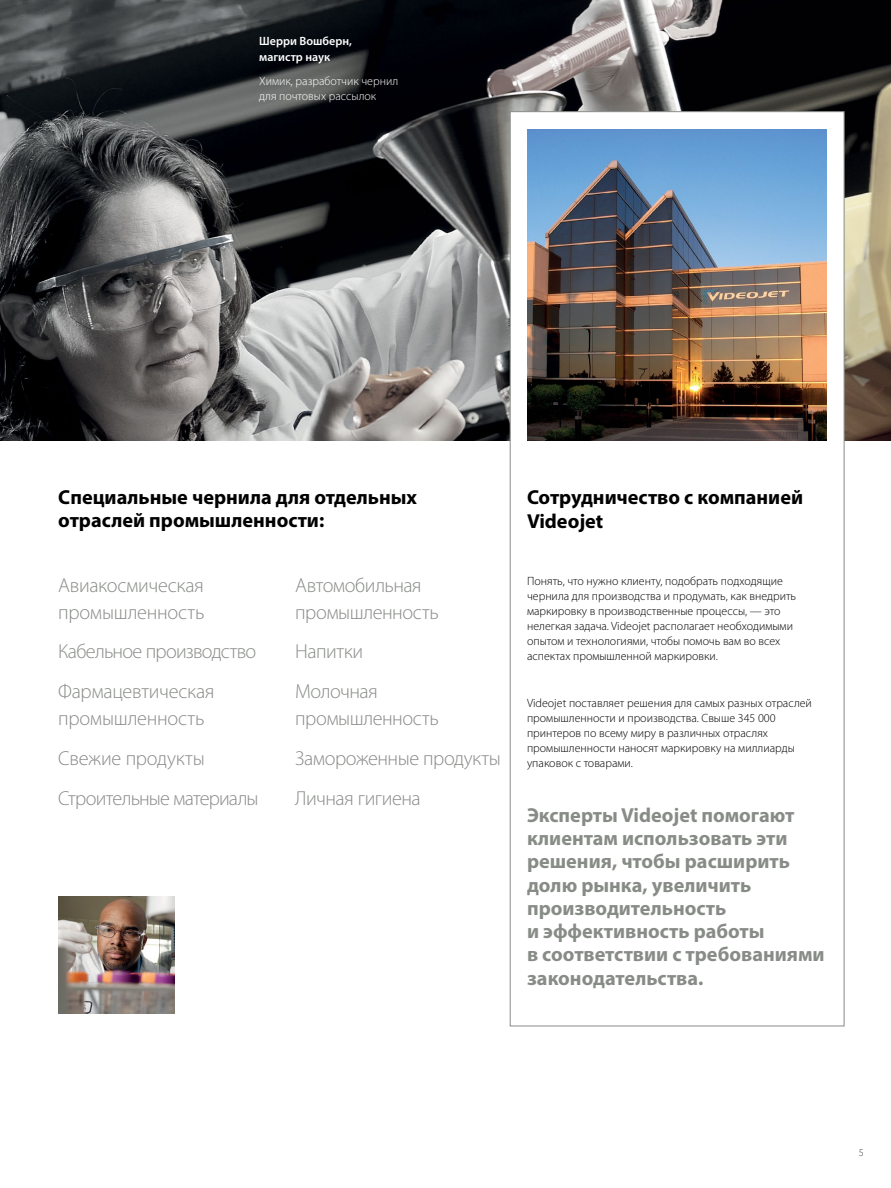
<style>
.page{position:relative;width:891px;height:1188px;background:#fff}
.page>*{position:absolute;margin:0;border:0;box-sizing:border-box;transform-origin:0 0}
.t1{font:300 20.25px/39.8px "Myriad Pro";letter-spacing:-.02em;color:#888c87}
.t2{font:700 20.25px/23.2px "Myriad Pro";color:#888c87}
.t3{font:700 20.25px/23.2px "Myriad Pro";color:#000}
.t4{font:300 12px/15px "Myriad Pro";color:#000}
.t5{font:300 12px/15px "Myriad Pro";color:#fff}
.t6{font:600 12px/16.5px "Myriad Pro";color:#fff}
.t7{font:300 10.5px "Myriad Pro";color:#414042}
</style>
<div class="page">
<img style="left:0;top:0;width:891px;height:441px">
<div style="left:510px;top:111px;width:335px;height:915px;background:#fff;border:1px solid #888c87"></div>
<img style="left:527px;top:130px;width:299px;height:311px">
<img style="left:58px;top:897px;width:117px;height:116px">
<p class="t6" style="left:259px;top:32px;width:94px">Шерри Вошберн, магистр наук</p>
<p class="t5" style="left:259px;top:73px;width:141px">Химик, разработчик чернил для почтовых рассылок</p>
<h1 class="t3" style="left:58px;top:485px;width:360px">Специальные чернила для отдельных отраслей промышленности:</h1>
<h1 class="t3" style="left:527px;top:485px;width:278px">Сотрудничество с компанией<br>Videojet</h1>
<h1 class="t1" style="left:58px;top:572px;width:148px;line-height:27px">Авиакосмическая промышленность</h1>
<h1 class="t1" style="left:58px;top:632px;width:200px">Кабельное производство<br>Фармацевтическая</h1>
<h1 class="t1" style="left:58px;top:699px;width:202px">промышленность<br>Свежие продукты<br>Строительные материалы</h1>
<h1 class="t1" style="left:295px;top:572px;width:145px;line-height:27px">Автомобильная промышленность</h1>
<h1 class="t1" style="left:295px;top:632px;width:84px">Напитки<br>Молочная</h1>
<h1 class="t1" style="left:295px;top:699px;width:207px">промышленность<br>Замороженные продукты<br>Личная гигиена</h1>
<p class="t4" style="left:527px;top:573px;width:271px">Понять, что нужно клиенту, подобрать подходящие чернила для производства и продумать, как внедрить маркировку в производственные процессы, — это нелегкая задача. Videojet располагает необходимыми опытом и технологиями, чтобы помочь вам во всех аспектах промышленной маркировки.</p>
<p class="t4" style="left:527px;top:695px;width:286px">Videojet поставляет решения для самых разных отраслей промышленности и производства. Свыше 345 000 принтеров по всему миру в различных отраслях промышленности наносят маркировку на миллиарды упаковок с товарами.</p>
<h1 class="t2" style="left:527px;top:803px;width:299px">Эксперты Videojet помогают клиентам использовать эти решения, чтобы расширить долю рынка, увеличить производительность<br>и эффективность работы<br>в соответствии с требованиями законодательства.</h1>
<p class="t7" style="left:859px;top:1147px;width:7px">5</p>
</div>
